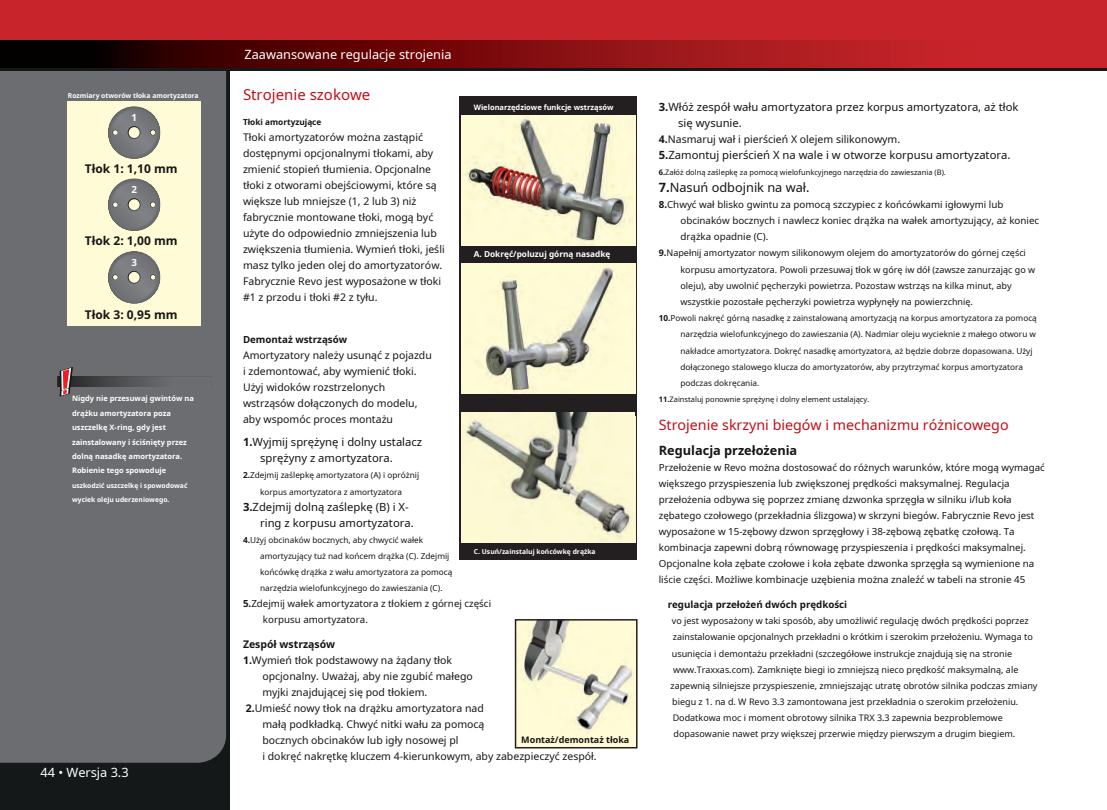
<style>
.page{position:relative;width:1107px;height:810px;background:#fff}
.page>*{position:absolute;margin:0;border:0;box-sizing:border-box;transform-origin:0 0}
.t1{font:15px "Noto Sans";color:#c30e17}
.t2{font:14.25px "Noto Sans";color:#c30e17}
.t3{font:12.75px "Noto Sans";color:#fff}
.t4{font:12.75px "Noto Sans";color:#171615}
.t5{font:700 12.75px "Noto Sans";color:#171615}
.t6{font:700 12px "Noto Sans";color:#171615}
.t7{font:11.25px/16px "Noto Sans";color:#171615}
.t8{font:10.5px/16px "Noto Sans";color:#171615}
.t9{font:700 10.5px "Noto Sans";color:#171615}
.t10{font:9.75px/16px "Noto Sans";color:#171615}
.t11{font:700 9.75px "Noto Sans";color:#171615}
.t12{font:700 9.75px "Noto Sans";color:#fff}
.t13{font:9px/16.2px "Noto Sans";color:#171615}
.t14{font:700 9px "Noto Sans";color:#171615}
.t15{font:8.25px/16.2px "Noto Sans";color:#171615}
.t16{font:700 8.25px "Noto Sans";color:#fff}
.t17{font:700 8.25px "Noto Sans";color:#171615}
.t18{font:700 7.5px/14.4px "Noto Sans";color:#fff}
.t19{font:7.5px "Noto Sans";color:#171615}
.t20{font:700 6.75px/14.4px "Noto Sans";color:#fff}
.s1{font-weight:700}
</style>
<div class="page">
<div style="left:0;top:61px;width:230px;height:749px;background:#151819"></div>
<div style="left:0;top:71px;width:226px;height:692px;background:#6c6d70"></div>
<div style="left:0;top:57px;width:1107px;height:14px;background:#151819"></div>
<div style="left:0;top:0;width:1107px;height:67px;background:#c8242b"></div>
<svg style="left:0;top:40px;width:1107px;height:28px"></svg>
<div style="left:460px;top:96px;width:177px;height:464px;background:#231f20"></div>
<img style="left:462px;top:115px;width:173px;height:131px">
<img style="left:462px;top:263px;width:173px;height:130px">
<img style="left:462px;top:412px;width:173px;height:130px">
<div style="left:68px;top:102px;width:132px;height:223px;background:#fffbd6"></div>
<div style="left:108px;top:178px;width:52px;height:53px;background:#6d6d70;border-radius:50%"></div>
<div style="left:111px;top:182px;width:46px;height:45px;background:#797b7e;border-radius:50%"></div>
<svg style="left:128px;top:198px;width:13px;height:13px"></svg>
<div style="left:129px;top:199px;width:11px;height:11px;background:#fffbd6;border-radius:50%"></div>
<svg style="left:113px;top:202px;width:5px;height:5px"></svg>
<svg style="left:150px;top:202px;width:6px;height:5px"></svg>
<div style="left:108px;top:106px;width:52px;height:53px;background:#6d6e71;border-radius:50%"></div>
<div style="left:111px;top:110px;width:46px;height:45px;background:#797b7e;border-radius:50%"></div>
<svg style="left:128px;top:126px;width:13px;height:13px"></svg>
<div style="left:129px;top:127px;width:11px;height:11px;background:#fffbd6;border-radius:50%"></div>
<svg style="left:113px;top:130px;width:5px;height:5px"></svg>
<svg style="left:150px;top:130px;width:6px;height:5px"></svg>
<div style="left:108px;top:251px;width:52px;height:53px;background:#6d6e70;border-radius:50%"></div>
<div style="left:111px;top:255px;width:46px;height:45px;background:#797b7e;border-radius:50%"></div>
<svg style="left:128px;top:271px;width:13px;height:13px"></svg>
<div style="left:129px;top:272px;width:11px;height:11px;background:#fffbd6;border-radius:50%"></div>
<svg style="left:113px;top:275px;width:5px;height:5px"></svg>
<svg style="left:150px;top:275px;width:6px;height:5px"></svg>
<img style="left:518px;top:622px;width:117px;height:123px">
<div style="left:515px;top:619px;width:123px;height:129px;border:2px solid #231f20"></div>
<svg style="left:57px;top:367px;width:154px;height:29px;background:#676366"></svg>
<h3 class="t3" style="left:244px;top:45px;width:209px">Zaawansowane regulacje strojenia</h3>
<p class="t20" style="left:68px;top:89px;width:132px">Rozmiary otworów tłoka amortyzatora</p>
<h1 class="t1" style="left:243px;top:84px;width:129px">Strojenie szokowe</h1>
<p class="t18" style="left:474px;top:100px;width:141px">Wielonarzędziowe funkcje wstrząsów</p>
<p class="t7" style="left:678px;top:98px;width:342px;text-indent:-19px"><span class="s1">3.</span>Włóż zespół wału amortyzatora przez korpus amortyzatora, aż tłok się wysunie.</p>
<p class="t8" style="left:659px;top:131px;width:243px"><span class="s1">4.</span>Nasmaruj wał i pierścień X olejem silikonowym.</p>
<p class="t7" style="left:659px;top:147px;width:353px"><span class="s1">5.</span>Zamontuj pierścień X na wale i w otworze korpusu amortyzatora.</p>
<p class="t19" style="left:659px;top:167px;width:289px"><span class="s1">6.</span>Załóż dolną zaślepkę za pomocą wielofunkcyjnego narzędzia do zawieszania (B).</p>
<h3 class="t4" style="left:659px;top:178px;width:152px"><span class="s1">7.</span>Nasuń odbojnik na wał.</h3>
<p class="t10" style="left:681px;top:196px;width:360px;text-indent:-22px"><span class="s1">8.</span>Chwyć wał blisko gwintu za pomocą szczypiec z końcówkami igłowymi lub obcinaków bocznych i nawlecz koniec drążka na wałek amortyzujący, aż koniec drążka opadnie (C).</p>
<p class="t13" style="left:681px;top:245px;width:356px;text-indent:-22px"><span class="s1">9.</span>Napełnij amortyzator nowym silikonowym olejem do amortyzatorów do górnej części korpusu amortyzatora. Powoli przesuwaj tłok w górę iw dół (zawsze zanurzając go w oleju), aby uwolnić pęcherzyki powietrza. Pozostaw wstrząs na kilka minut, aby wszystkie pozostałe pęcherzyki powietrza wypłynęły na powierzchnię.</p>
<p class="t15" style="left:681px;top:310px;width:358px;text-indent:-22px"><span class="s1">10.</span>Powoli nakręć górną nasadkę z zainstalowaną amortyzacją na korpus amortyzatora za pomocą narzędzia wielofunkcyjnego do zawieszania (A). Nadmiar oleju wycieknie z małego otworu w nakładce amortyzatora. Dokręć nasadkę amortyzatora, aż będzie dobrze dopasowana. Użyj dołączonego stalowego klucza do amortyzatorów, aby przytrzymać korpus amortyzatora podczas dokręcania.</p>
<p class="t19" style="left:659px;top:394px;width:212px"><span class="s1">11.</span>Zainstaluj ponownie sprężynę i dolny element ustalający.</p>
<p class="t12" style="left:131px;top:111px;width:7px">1</p>
<p class="t17" style="left:243px;top:116px;width:80px">Tłoki amortyzujące</p>
<p class="t8" style="left:243px;top:129px;width:203px">Tłoki amortyzatorów można zastąpić dostępnymi opcjonalnymi tłokami, aby zmienić stopień tłumienia. Opcjonalne tłoki z otworami obejściowymi, które są większe lub mniejsze (1, 2 lub 3) niż fabrycznie montowane tłoki, mogą być użyte do odpowiednio zmniejszenia lub zwiększenia tłumienia. Wymień tłoki, jeśli masz tylko jeden olej do amortyzatorów.<br>Fabrycznie Revo jest wyposażone w tłoki #1 z przodu i tłoki #2 z tyłu.</p>
<h3 class="t6" style="left:85px;top:161px;width:94px">Tłok 1: 1,10 mm</h3>
<p class="t12" style="left:131px;top:183px;width:7px">2</p>
<h3 class="t6" style="left:85px;top:233px;width:94px">Tłok 2: 1,00 mm</h3>
<p class="t16" style="left:474px;top:248px;width:138px">A. Dokręć/poluzuj górną nasadkę</p>
<p class="t12" style="left:131px;top:256px;width:7px">3</p>
<h3 class="t6" style="left:85px;top:306px;width:94px">Tłok 3: 0,95 mm</h3>
<p class="t11" style="left:243px;top:332px;width:106px">Demontaż wstrząsów</p>
<p class="t8" style="left:243px;top:347px;width:190px">Amortyzatory należy usunąć z pojazdu i zdemontować, aby wymienić tłoki.<br>Użyj widoków rozstrzelonych wstrząsów dołączonych do modelu, aby wspomóc proces montażu</p>
<p class="t18" style="left:72px;top:391px;width:123px">Nigdy nie przesuwaj gwintów na drążku amortyzatora poza uszczelkę X-ring, gdy jest zainstalowany i ściśnięty przez dolną nasadkę amortyzatora.<br>Robienie tego spowoduje</p>
<p class="t20" style="left:72px;top:478px;width:117px">uszkodzić uszczelkę i spowodować wyciek oleju uderzeniowego.</p>
<h2 class="t2" style="left:659px;top:415px;width:351px">Strojenie skrzyni biegów i mechanizmu różnicowego</h2>
<p class="t7" style="left:260px;top:434px;width:164px;text-indent:-17px"><span class="s1">1.</span>Wyjmij sprężynę i dolny ustalacz sprężyny z amortyzatora.</p>
<p class="t15" style="left:243px;top:467px;width:178px;text-align:center"><span class="s1">2.</span>Zdejmij zaślepkę amortyzatora (A) i opróżnij korpus amortyzatora z amortyzatora</p>
<p class="t7" style="left:260px;top:498px;width:155px;text-indent:-17px"><span class="s1">3.</span>Zdejmij dolną zaślepkę (B) i X&shy;ring z korpusu amortyzatora.</p>
<p class="t15" style="left:260px;top:531px;width:194px;text-indent:-17px"><span class="s1">4.</span>Użyj obcinaków bocznych, aby chwycić wałek amortyzujący tuż nad końcem drążka (C). Zdejmij końcówkę drążka z wału amortyzatora za pomocą narzędzia wielofunkcyjnego do zawieszania (C).</p>
<p class="t10" style="left:263px;top:595px;width:230px;text-indent:-20px"><span class="s1">5.</span>Zdejmij wałek amortyzatora z tłokiem z górnej części korpusu amortyzatora.</p>
<h3 class="t5" style="left:659px;top:441px;width:140px">Regulacja przełożenia</h3>
<p class="t10" style="left:659px;top:459px;width:388px">Przełożenie w Revo można dostosować do różnych warunków, które mogą wymagać większego przyspieszenia lub zwiększonej prędkości maksymalnej. Regulacja przełożenia odbywa się poprzez zmianę dzwonka sprzęgła w silniku i/lub koła zębatego czołowego (przekładnia ślizgowa) w skrzyni biegów. Fabrycznie Revo jest wyposażone w 15-zębowy dzwon sprzęgłowy i 38-zębową zębatkę czołową. Ta kombinacja zapewni dobrą równowagę przyspieszenia i prędkości maksymalnej.<br>Opcjonalne koła zębate czołowe i koła zębate dzwonka sprzęgła są wymienione na liście części. Możliwe kombinacje uzębienia można znaleźć w tabeli na stronie 45</p>
<p class="t20" style="left:474px;top:544px;width:123px">C. Usuń/zainstaluj końcówkę drążka</p>
<p class="t11" style="left:668px;top:598px;width:181px">regulacja przełożeń dwóch prędkości</p>
<p class="t13" style="left:672px;top:613px;width:358px">vo jest wyposażony w taki sposób, aby umożliwić regulację dwóch prędkości poprzez</p>
<p class="t13" style="left:673px;top:629px;width:361px">zainstalowanie opcjonalnych przekładni o krótkim i szerokim przełożeniu. Wymaga to</p>
<p class="t13" style="left:672px;top:645px;width:342px">usunięcia i demontażu przekładni (szczegółowe instrukcje znajdują się na stronie</p>
<p class="t13" style="left:673px;top:661px;width:347px">www.Traxxas.com). Zamknięte biegi io zmniejszą nieco prędkość maksymalną, ale</p>
<p class="t13" style="left:670px;top:677px;width:369px">zapewnią silniejsze przyspieszenie, zmniejszając utratę obrotów silnika podczas zmiany</p>
<p class="t13" style="left:672px;top:693px;width:348px">biegu z 1. na d. W Revo 3.3 zamontowana jest przekładnia o szerokim przełożeniu.</p>
<p class="t13" style="left:673px;top:709px;width:332px">Dodatkowa moc i moment obrotowy silnika TRX 3.3 zapewnia bezproblemowe</p>
<p class="t13" style="left:674px;top:725px;width:343px">dopasowanie nawet przy większej przerwie między pierwszym a drugim biegiem.</p>
<p class="t9" style="left:243px;top:637px;width:94px">Zespół wstrząsów</p>
<p class="t8" style="left:243px;top:652px;width:211px"><span class="s1">1.</span>Wymień tłok podstawowy na żądany tłok</p>
<p class="t8" style="left:262px;top:668px;width:212px">opcjonalny. Uważaj, aby nie zgubić małego</p>
<p class="t8" style="left:262px;top:684px;width:167px">myjki znajdującej się pod tłokiem.</p>
<p class="t8" style="left:246px;top:700px;width:240px"><span class="s1">2.</span>Umieść nowy tłok na drążku amortyzatora nad</p>
<p class="t8" style="left:262px;top:716px;width:224px">małą podkładką. Chwyć nitki wału za pomocą</p>
<p class="t8" style="left:262px;top:732px;width:198px">bocznych obcinaków lub igły nosowej pl</p>
<p class="t8" style="left:262px;top:748px;width:336px">i dokręć nakrętkę kluczem 4-kierunkowym, aby zabezpieczyć zespół.</p>
<p class="t14" style="left:521px;top:733px;width:110px">Montaż/demontaż tłoka</p>
<h3 class="t3" style="left:40px;top:763px;width:90px">44 • Wersja 3.3</h3>
</div>
